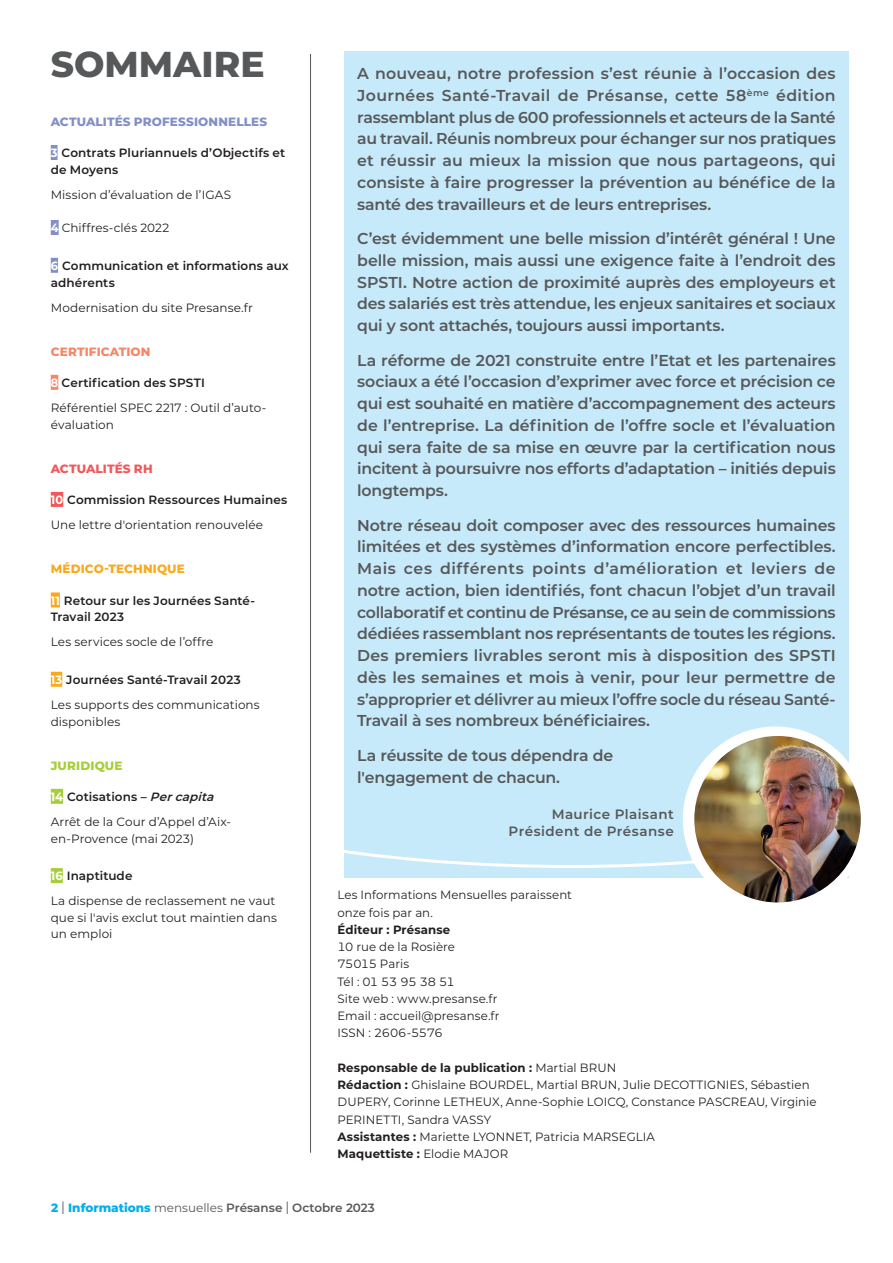
<style>
.page{position:relative;width:893px;height:1263px;background:#fff}
.page>*{position:absolute;margin:0;border:0;box-sizing:border-box;transform-origin:0 0}
.Title_SOMMAIRE{font:800 36px "Montserrat";color:#57585a}
.corps_edito{font:600 15.75px/21.8px "Montserrat";letter-spacing:-.01em;color:#57585a;text-align:justify}
.corps_edito-2{font:600 13.5px/16.5px "Montserrat";letter-spacing:.035em;color:#57585a;text-align:right}
.Article_Paragraphes{font:12px/17.2px "Montserrat";letter-spacing:.005em;color:#231f20}
.t1{font:600 12px/16.5px "Montserrat";letter-spacing:.01em;color:#231f20}
.t2{font:600 12px "Montserrat";color:#57585a}
.t3{font:800 12px "Montserrat";letter-spacing:.01em;color:#838fc7}
.t4{font:800 12px "Montserrat";letter-spacing:.01em;color:#f9a91b}
.t5{font:800 12px "Montserrat";letter-spacing:.01em;color:#f58767}
.t6{font:800 12px "Montserrat";letter-spacing:.005em;color:#f0595b}
.t7{font:800 12px "Montserrat";letter-spacing:.01em;color:#a6ce39}
.s1{font-weight:700;color:#fff}
.s2{font-style:italic}
.s3{font-weight:700}
.s4{font-weight:800;color:#00aeef}
.s5{font-weight:400;font-size:16.8px}
.s6{font-weight:400}
</style>
<div class="page">
<div style="left:344px;top:51px;width:505px;height:827px;background:#c6eafa"></div>
<svg style="left:344px;top:836px;width:353px;height:32px"></svg>
<div style="left:51px;top:145px;width:7px;height:15px;background:#838fc7"></div>
<div style="left:51px;top:220px;width:8px;height:15px;background:#838fc7"></div>
<div style="left:51px;top:258px;width:7px;height:15px;background:#838fc7"></div>
<div style="left:51px;top:375px;width:7px;height:15px;background:#f58767"></div>
<div style="left:51px;top:492px;width:12px;height:15px;background:#f0595b"></div>
<div style="left:51px;top:592px;width:9px;height:15px;background:#f9a91b"></div>
<div style="left:51px;top:672px;width:11px;height:15px;background:#f9a91b"></div>
<div style="left:51px;top:789px;width:12px;height:15px;background:#a6ce39"></div>
<div style="left:51px;top:868px;width:12px;height:15px;background:#a6ce39"></div>
<hr style="left:310px;top:54px;width:1px;height:1099px;background:#57585a">
<div style="left:683px;top:726px;width:185px;height:186px;background:#fff;border-radius:50%"></div>
<img style="left:694px;top:736px;width:167px;height:166px;border-radius:83px">
<p class="Title_SOMMAIRE" style="left:51px;top:38px;width:215px">SOMMAIRE</p>
<p class="t3" style="left:51px;top:113px;width:218px">ACTUALITÉS PROFESSIONNELLES</p>
<p class="t1" style="left:51px;top:144px;width:236px"><span class="s1">3</span> Contrats Pluriannuels d’Objectifs et de Moyens</p>
<p class="Article_Paragraphes" style="left:51px;top:185px;width:182px">Mission d’évaluation de l’IGAS</p>
<p class="Article_Paragraphes" style="left:51px;top:219px;width:120px"><span class="s1">4</span> Chiffres-clés 2022</p>
<p class="t1" style="left:51px;top:257px;width:240px"><span class="s1">6</span> Communication et informations aux adhérents</p>
<p class="Article_Paragraphes" style="left:51px;top:298px;width:204px">Modernisation du site Presanse.fr</p>
<p class="t5" style="left:51px;top:343px;width:101px">CERTIFICATION</p>
<p class="t1" style="left:51px;top:374px;width:156px"><span class="s1">8</span> Certification des SPSTI</p>
<p class="Article_Paragraphes" style="left:51px;top:399px;width:217px;line-height:16.5px">Référentiel SPEC 2217 : Outil d’auto&shy;évaluation</p>
<p class="t6" style="left:51px;top:460px;width:103px">ACTUALITÉS RH</p>
<p class="t1" style="left:51px;top:491px;width:238px"><span class="s1">10</span> Commission Ressources Humaines</p>
<p class="Article_Paragraphes" style="left:51px;top:516px;width:214px">Une lettre d'orientation renouvelée</p>
<p class="t4" style="left:51px;top:560px;width:136px">MÉDICO-TECHNIQUE</p>
<p class="t1" style="left:51px;top:592px;width:206px"><span class="s1">11</span> Retour sur les Journées Santé-<br>Travail 2023</p>
<p class="Article_Paragraphes" style="left:51px;top:633px;width:164px">Les services socle de l’offre</p>
<p class="t1" style="left:51px;top:671px;width:192px"><span class="s1">13</span> Journées Santé-Travail 2023</p>
<p class="Article_Paragraphes" style="left:51px;top:696px;width:210px;line-height:16.5px">Les supports des communications disponibles</p>
<p class="t7" style="left:51px;top:757px;width:73px">JURIDIQUE</p>
<p class="t1" style="left:51px;top:788px;width:169px"><span class="s1">14</span> Cotisations – <span class="s2">Percapita</span></p>
<p class="Article_Paragraphes" style="left:51px;top:813px;width:182px;line-height:16.5px">Arrêt de la Cour d’Appel d’Aix&shy;en-Provence (mai 2023)</p>
<p class="t1" style="left:51px;top:867px;width:83px"><span class="s1">16</span> Inaptitude</p>
<p class="Article_Paragraphes" style="left:51px;top:892px;width:228px;line-height:16.5px">La dispense de reclassement ne vaut que si l'avis exclut tout maintien dans un emploi</p>
<p class="corps_edito" style="left:357px;top:62px;width:480px">A nouveau, notre profession s’est réunie à l’occasion des Journées Santé-Travail de Présanse, cette 58<sup>ème</sup> édition rassemblant plus de 600 professionnels et acteurs de la Santé au travail. Réunis nombreux pour échanger sur nos pratiques et réussir au mieux la mission que nous partageons, qui consiste à faire progresser la prévention au bénéfice de la santé des travailleurs et de leurs entreprises.</p>
<p class="corps_edito" style="left:357px;top:227px;width:480px">C’est évidemment une belle mission d’intérêt général ! Une belle mission, mais aussi une exigence faite à l’endroit des SPSTI. Notre action de proximité auprès des employeurs et des salariés est très attendue, les enjeux sanitaires et sociaux qui y sont attachés, toujours aussi importants.</p>
<p class="corps_edito" style="left:357px;top:348px;width:480px">La réforme de 2021 construite entre l’Etat et les partenaires sociaux a été l’occasion d’exprimer avec force et précision ce qui est souhaité en matière d’accompagnement des acteurs de l’entreprise. La définition de l’offre socle et l’évaluation qui sera faite de sa mise en œuvre par la certification nous incitent à poursuivre nos efforts d’adaptation – initiés depuis longtemps.</p>
<p class="corps_edito" style="left:357px;top:513px;width:480px">Notre réseau doit composer avec des ressources humaines limitées et des systèmes d’information encore perfectibles.<br>Mais ces différents points d’amélioration et leviers de notre action, bien identifiés, font chacun l’objet d’un travail collaboratif et continu de Présanse, ce au sein de commissions dédiées rassemblant nos représentants de toutes les régions.<br>Des premiers livrables seront mis à disposition des SPSTI dès les semaines et mois à venir, pour leur permettre de s’approprier et délivrer au mieux l’offre socle du réseau Santé-Travail à ses nombreux bénéficiaires.</p>
<p class="corps_edito" style="left:357px;top:744px;width:258px">La réussite de tous dépendra de l'engagement de chacun.</p>
<p class="corps_edito-2" style="left:509px;top:805px;width:167px">Maurice Plaisant<br>Président de Présanse</p>
<p class="Article_Paragraphes" style="left:338px;top:886px;width:236px">Les Informations Mensuelles paraissent onze fois par an.</p>
<p class="Article_Paragraphes" style="left:338px;top:920px;width:119px"><span class="s3">Éditeur : Présanse<br></span>10 rue de la Rosière<br>75015 Paris<br>Tél : 01 53 95 38 51</p>
<p class="Article_Paragraphes" style="left:338px;top:989px;width:163px">Site web : www.presanse.fr<br>Email : accueil@presanse.fr<br>ISSN : 2606-5576</p>
<p class="Article_Paragraphes" style="left:338px;top:1058px;width:480px"><span class="s3">Responsable de la publication :</span> Martial BRUN<br><span class="s3">Rédaction :</span> Ghislaine BOURDEL, Martial BRUN, Julie DECOTTIGNIES, Sébastien DUPERY, Corinne LETHEUX, Anne-Sophie LOICQ, Constance PASCREAU, Virginie PERINETTI, Sandra VASSY<br><span class="s3">Assistantes :</span> Mariette LYONNET, Patricia MARSEGLIA<br><span class="s3">Maquettiste :</span> Elodie MAJOR</p>
<p class="t2" style="left:51px;top:1199px;width:325px"><span class="s4">2</span> <span class="s5">l</span> <span class="s4">Informations</span> <span class="s6">mensuelles</span> Présanse <span class="s5">l</span> Octobre 2023</p>
</div>
